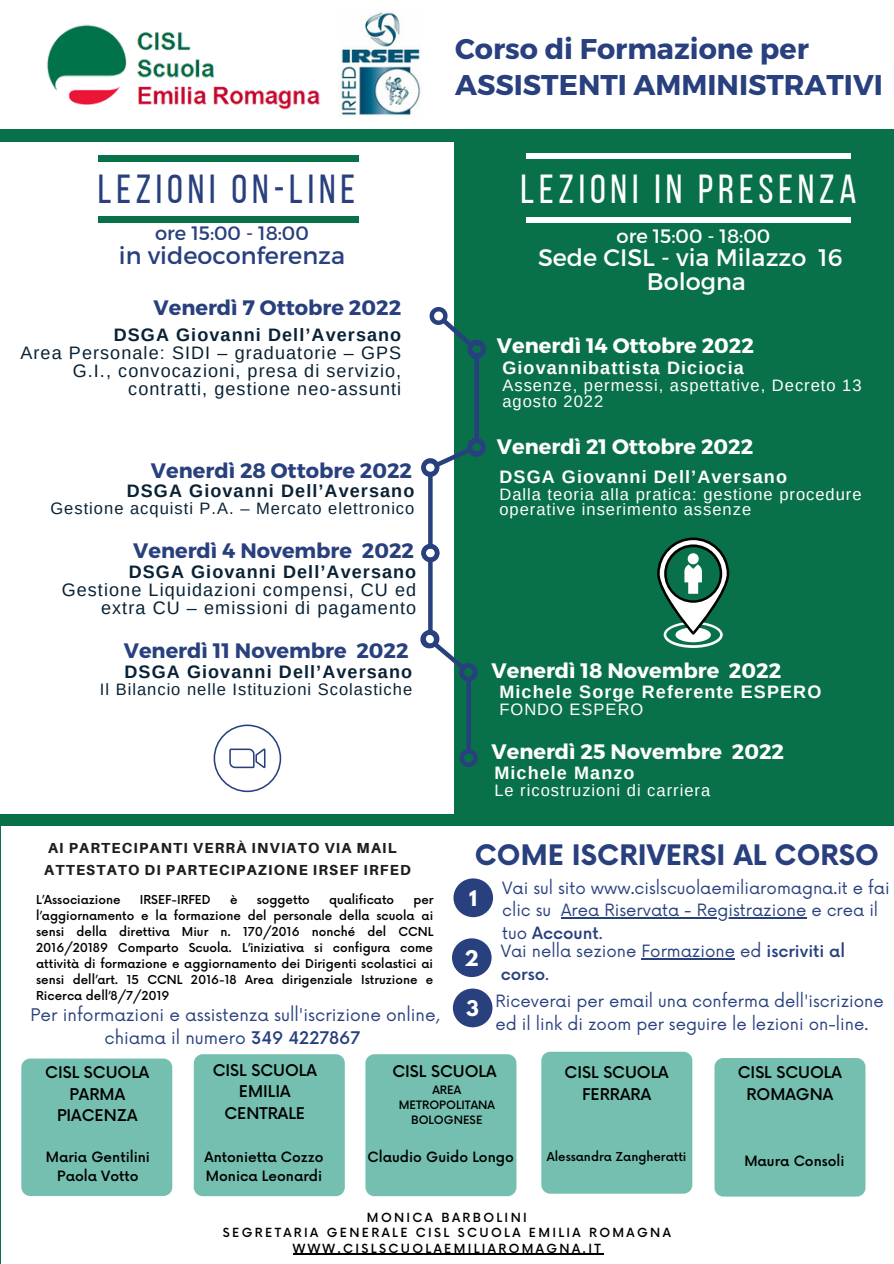
<style>
.page{position:relative;width:894px;height:1264px;background:#fff}
.page>*{position:absolute;margin:0;border:0;box-sizing:border-box;transform-origin:0 0}
.t1{font:40.5px "Bebas Neue";letter-spacing:.12em;color:#fff}
.t2{font:40.5px "Bebas Neue";letter-spacing:.12em;color:#28407e}
.t3{font:700 28.5px/36px "Montserrat";color:#28407e}
.t4{font:700 27.6px "Now";color:#28407e}
.t5{font:23.85px/23.7px "Montserrat";color:#fff;text-align:center}
.t6{font:23.85px "Montserrat";color:#28407e}
.t7{font:700 20.85px "Montserrat";color:#fff}
.t8{font:700 20.85px "Montserrat";color:#28407e}
.t9{font:19.35px "Montserrat";color:#fff}
.t10{font:19.35px "Montserrat";color:#28407e}
.t11{font:700 19.2px "League Spartan";color:#fff}
.t12{font:18px/18px "Arimo";letter-spacing:.06em;color:#092235;text-align:right}
.t13{font:700 18px "Arimo";letter-spacing:.06em;color:#092235}
.t14{font:700 18px "Arimo";letter-spacing:.06em;color:#fff}
.t15{font:16.95px/23.7px "Now";color:#28407e;text-align:center}
.t16{font:16.5px/22.5px "Now";color:#28407e}
.t17{font:16.5px/15.8px "Arimo";letter-spacing:.06em;color:#fff}
.t18{font:16.5px "Arimo";letter-spacing:.06em;color:#092235}
.t19{font:500 15.75px/21.5px "Now";color:#000;text-align:center}
.t20{font:800 14.55px/22.5px "Aileron";letter-spacing:.08em;color:#1e1e1e}
.t21{font:500 13.8px/19.2px "Now";color:#000;text-align:center}
.t22{font:500 12.3px/15.3px "Now";letter-spacing:.19em;color:#000;text-align:center}
.t23{font:500 12px/16px "Now";color:#000;text-align:justify}
.t24{font:500 11.25px/15px "Now";color:#000;text-align:center}
.s1{font-weight:500}
</style>
<div class="page">
<div style="left:0;top:0;width:893px;height:1263px;background:#09714a"></div>
<div style="left:0;top:143px;width:453px;height:671px;background:#fff"></div>
<div style="left:98px;top:155px;width:260px;height:7px;background:#09714a"></div>
<div style="left:98px;top:216px;width:260px;height:6px;background:#09714a"></div>
<div style="left:1px;top:826px;width:892px;height:437px;background:#fff"></div>
<div style="left:453px;top:878px;width:40px;height:39px;background:#28407e;border-radius:50%"></div>
<div style="left:452px;top:938px;width:39px;height:39px;background:#28407e;border-radius:50%"></div>
<div style="left:453px;top:988px;width:39px;height:39px;background:#28407e;border-radius:50%"></div>
<div style="left:714px;top:1058px;width:151px;height:138px;background:#74bfaf;border-radius:9px"></div>
<div style="left:541px;top:1051px;width:151px;height:142px;background:#74bfaf;border-radius:9px"></div>
<div style="left:365px;top:1054px;width:151px;height:142px;background:#74bfaf;border-radius:9px"></div>
<div style="left:194px;top:1054px;width:151px;height:142px;background:#74bfaf;border-radius:9px"></div>
<div style="left:21px;top:1058px;width:151px;height:137px;background:#74bfaf;border-radius:9px"></div>
<div style="left:0;top:0;width:893px;height:129px;background:#fff"></div>
<img style="left:46px;top:24px;width:274px;height:86px">
<img style="left:339px;top:11px;width:82px;height:105px">
<svg style="left:428px;top:484px;width:4px;height:56px"></svg>
<svg style="left:428px;top:565px;width:4px;height:57px"></svg>
<svg style="left:421px;top:540px;width:19px;height:25px"></svg>
<div style="left:474px;top:356px;width:5px;height:84px;background:#28407e"></div>
<svg style="left:429px;top:299px;width:57px;height:68px"></svg>
<svg style="left:421px;top:430px;width:65px;height:54px"></svg>
<div style="left:466px;top:680px;width:5px;height:70px;background:#28407e"></div>
<svg style="left:420px;top:622px;width:58px;height:67px"></svg>
<svg style="left:459px;top:746px;width:19px;height:21px"></svg>
<div style="left:526px;top:153px;width:324px;height:6px;background:#fff"></div>
<div style="left:526px;top:217px;width:324px;height:6px;background:#fff"></div>
<svg style="left:213px;top:724px;width:68px;height:68px"></svg>
<svg style="left:657px;top:537px;width:72px;height:111px"></svg>
<hr style="left:561px;top:917px;width:245px;height:1px;background:#28407e">
<hr style="left:641px;top:958px;width:94px;height:1px;background:#28407e">
<hr style="left:293px;top:1253px;width:310px;height:1px;background:#000">
<h2 class="t3" style="left:455px;top:29px;width:429px">Corso di Formazione per<br>ASSISTENTI AMMINISTRATIVI</h2>
<h1 class="t2" style="left:98px;top:172px;width:258px">LEZIONI ON-LINE</h1>
<h3 class="t10" style="left:155px;top:221px;width:155px">ore 15:00 - 18:00</h3>
<h3 class="t6" style="left:119px;top:240px;width:228px">in videoconferenza</h3>
<h3 class="t8" style="left:153px;top:294px;width:249px">Venerdì 7 Ottobre 2022</h3>
<h3 class="t13" style="left:114px;top:324px;width:289px">DSGA Giovanni Dell’Aversano</h3>
<h3 class="t12" style="left:20px;top:343px;width:382px">Area Personale: SIDI – graduatorie – GPS<br>G.I., convocazioni, presa di servizio, contratti, gestione neo-assunti</h3>
<h3 class="t8" style="left:151px;top:456px;width:262px">Venerdì 28 Ottobre 2022</h3>
<h3 class="t13" style="left:127px;top:481px;width:289px">DSGA Giovanni Dell’Aversano</h3>
<h3 class="t18" style="left:50px;top:499px;width:365px">Gestione acquisti P.A. – Mercato elettronico</h3>
<h3 class="t8" style="left:133px;top:537px;width:282px">Venerdì 4 Novembre 2022</h3>
<h3 class="t13" style="left:129px;top:562px;width:289px">DSGA Giovanni Dell’Aversano</h3>
<h3 class="t12" style="left:62px;top:581px;width:356px">Gestione Liquidazioni compensi, CU ed extra CU – emissioni di pagamento</h3>
<h3 class="t8" style="left:124px;top:637px;width:286px">Venerdì 11 Novembre 2022</h3>
<h3 class="t13" style="left:124px;top:661px;width:289px">DSGA Giovanni Dell’Aversano</h3>
<h3 class="t18" style="left:100px;top:679px;width:314px">Il Bilancio nelle Istituzioni Scolastiche</h3>
<p class="t20" style="left:44px;top:835px;width:368px">AI PARTECIPANTI VERRÀ INVIATO VIA MAIL<br>ATTESTATO DI PARTECIPAZIONE IRSEF IRFED</p>
<p class="t23" style="left:36px;top:892px;width:86px">L’Associazione</p>
<p class="t23" style="left:140px;top:892px;width:72px">IRSEF-IRFED</p>
<p class="t23" style="left:230px;top:892px;width:9px">è</p>
<p class="t23" style="left:257px;top:892px;width:55px">soggetto</p>
<p class="t23" style="left:329px;top:892px;width:67px">qualificato</p>
<p class="t23" style="left:36px;top:892px;width:399px;text-indent:377px">per l’aggiornamento e la formazione del personale della scuola ai sensi della direttiva Miur n. 170/2016 nonché del CCNL 2016/20189 Comparto Scuola. L’iniziativa si configura come attività di formazione e aggiornamento dei Dirigenti scolastici ai sensi dell’art. 15 CCNL 2016-18 Area dirigenziale Istruzione e Ricerca dell’8/7/2019</p>
<h3 class="t15" style="left:31px;top:1003px;width:410px">Per informazioni e assistenza sull'iscrizione online, chiama il numero <span class="s1">349 4227867</span></h3>
<h1 class="t1" style="left:520px;top:172px;width:337px">LEZIONI IN PRESENZA</h1>
<h3 class="t9" style="left:616px;top:223px;width:155px">ore 15:00 - 18:00</h3>
<h3 class="t5" style="left:538px;top:245px;width:306px">Sede CISL - via Milazzo 16<br>Bologna</h3>
<h3 class="t7" style="left:497px;top:332px;width:258px">Venerdì 14 Ottobre 2022</h3>
<h3 class="t14" style="left:502px;top:358px;width:243px">Giovannibattista Diciocia</h3>
<h3 class="t17" style="left:502px;top:377px;width:360px">Assenze, permessi, aspettative, Decreto 13 agosto 2022</h3>
<h3 class="t7" style="left:497px;top:433px;width:258px">Venerdì 21 Ottobre 2022</h3>
<h3 class="t14" style="left:499px;top:466px;width:289px">DSGA Giovanni Dell’Aversano</h3>
<h3 class="t17" style="left:499px;top:486px;width:363px">Dalla teoria alla pratica: gestione procedure operative inserimento assenze</h3>
<h3 class="t7" style="left:491px;top:657px;width:291px">Venerdì 18 Novembre 2022</h3>
<h3 class="t14" style="left:499px;top:681px;width:323px">Michele Sorge Referente ESPERO</h3>
<h3 class="t17" style="left:499px;top:701px;width:145px">FONDO ESPERO</h3>
<h3 class="t7" style="left:491px;top:738px;width:294px">Venerdì 25 Novembre 2022</h3>
<h3 class="t14" style="left:494px;top:763px;width:142px">Michele Manzo</h3>
<h3 class="t17" style="left:494px;top:782px;width:217px">Le ricostruzioni di carriera</h3>
<h3 class="t4" style="left:474px;top:840px;width:405px">COME ISCRIVERSI AL CORSO</h3>
<h3 class="t16" style="left:502px;top:877px;width:389px">Vai sul sito www.cislscuolaemiliaromagna.it e fai clic su Area Riservata - Registrazione e crea il tuo <span class="s1">Account</span>.</h3>
<h3 class="t16" style="left:500px;top:940px;width:346px">Vai nella sezione Formazione ed <span class="s1">iscriviti al corso</span>.</h3>
<h3 class="t16" style="left:495px;top:990px;width:389px">Riceverai per email una conferma dell'iscrizione ed il link di zoom per seguire le lezioni on-line.</h3>
<h3 class="t11" style="left:469px;top:888px;width:9px">1</h3>
<h3 class="t11" style="left:464px;top:948px;width:16px">2</h3>
<h3 class="t11" style="left:466px;top:998px;width:14px">3</h3>
<h3 class="t19" style="left:45px;top:1062px;width:106px">CISL SCUOLA<br>PARMA<br>PIACENZA</h3>
<h3 class="t19" style="left:213px;top:1060px;width:106px">CISL SCUOLA<br>EMILIA<br>CENTRALE</h3>
<h3 class="t19" style="left:392px;top:1061px;width:106px">CISL SCUOLA</h3>
<p class="t24" style="left:399px;top:1083px;width:97px">AREA<br>METROPOLITANA<br>BOLOGNESE</p>
<h3 class="t19" style="left:564px;top:1062px;width:106px">CISL SCUOLA<br>FERRARA</h3>
<h3 class="t19" style="left:737px;top:1062px;width:106px">CISL SCUOLA<br>ROMAGNA</h3>
<p class="t21" style="left:46px;top:1147px;width:106px">Maria Gentilini<br>Paola Votto</p>
<p class="t21" style="left:204px;top:1147px;width:120px">Antonietta Cozzo</p>
<p class="t21" style="left:367px;top:1147px;width:148px">Claudio Guido Longo</p>
<p class="t23" style="left:546px;top:1149px;width:141px">Alessandra Zangheratti</p>
<p class="t21" style="left:206px;top:1167px;width:118px">Monica Leonardi</p>
<p class="t22" style="left:223px;top:1210px;width:449px">MONICA BARBOLINI<br>SEGRETARIA GENERALE CISL SCUOLA EMILIA ROMAGNA<br>WWW.CISLSCUOLAEMILIAROMAGNA.IT</p>
<p class="t21" style="left:744px;top:1151px;width:102px">Maura Consoli</p>
</div>
